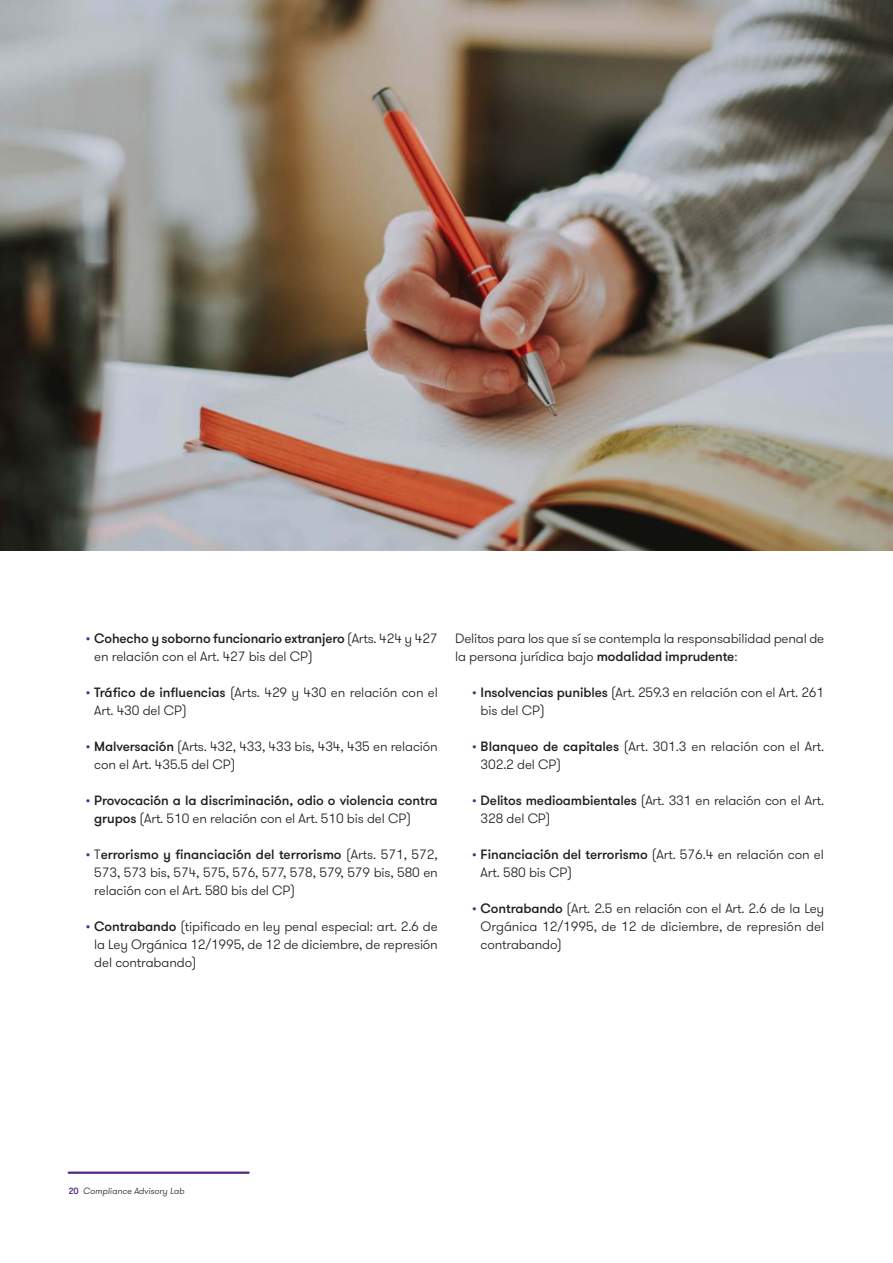
<style>
.page{position:relative;width:893px;height:1263px;background:#fff}
.page>*{position:absolute;margin:0;border:0;box-sizing:border-box;transform-origin:0 0}
.t1{font:300 13.5px/18px "GT Walsheim Pro";letter-spacing:-.01em;color:#231f20}
.t2{font:500 13.5px/18px "GT Walsheim Pro";letter-spacing:-.005em;color:#231f20}
.t3{font:italic 300 9px "GT Walsheim Pro";color:#231f20}
.s1{color:#522e81}
.s2{font-weight:500}
.s3{font-weight:300;color:#522e81}
.s4{font-weight:300}
.s5{font-weight:500;font-style:normal;color:#4f2683}
</style>
<div class="page">
<hr style="left:69px;top:1171px;width:180px;height:3px;background:#4f2683">
<img style="left:0;top:0;width:893px;height:550px">
<p class="t1" style="left:94px;top:630px;width:345px;text-indent:-9px"><span class="s1">•</span> <span class="s2">Cohecho y soborno funcionario extranjero</span> (Arts. 424 y 427 en relación con el Art. 427 bis del CP)</p>
<p class="t1" style="left:94px;top:684px;width:345px;text-indent:-9px"><span class="s1">•</span> <span class="s2">Tráfico de influencias</span> (Arts. 429 y 430 en relación con el<br>Art. 430 del CP)</p>
<p class="t1" style="left:94px;top:738px;width:345px;text-indent:-9px"><span class="s1">•</span> <span class="s2">Malversación</span> (Arts. 432, 433, 433 bis, 434, 435 en relación con el Art. 435.5 del CP)</p>
<p class="t2" style="left:94px;top:792px;width:345px;text-indent:-9px"><span class="s3">•</span> Provocación a la discriminación, odio o violencia contra grupos <span class="s4">(Art. 510 en relación con el Art. 510 bis del CP)</span></p>
<p class="t1" style="left:94px;top:846px;width:345px;text-align:justify;text-indent:-9px"><span class="s1">•</span> T<span class="s2">errorismo y financiación del terrorismo</span> (Arts. 571, 572, 573, 573 bis, 574, 575, 576, 577, 578, 579, 579 bis, 580 en relación con el Art. 580 bis del CP)</p>
<p class="t1" style="left:94px;top:918px;width:345px;text-align:justify;text-indent:-9px"><span class="s1">•</span> <span class="s2">Contrabando</span> (tipificado en ley penal especial: art. 2.6 de la Ley Orgánica 12/1995, de 12 de diciembre, de represión del contrabando)</p>
<p class="t1" style="left:455px;top:630px;width:371px">Delitos para los que sí se contempla la responsabilidad penal de la persona jurídica bajo <span class="s2">modalidad imprudente</span>:</p>
<p class="t1" style="left:481px;top:684px;width:345px;text-indent:-9px"><span class="s1">•</span> <span class="s2">Insolvencias punibles</span> (Art. 259.3 en relación con el Art. 261 bis del CP)</p>
<p class="t1" style="left:481px;top:738px;width:345px;text-indent:-9px"><span class="s1">•</span> <span class="s2">Blanqueo de capitales</span> (Art. 301.3 en relación con el Art.<br>302.2 del CP)</p>
<p class="t1" style="left:481px;top:792px;width:345px;text-indent:-9px"><span class="s1">•</span> <span class="s2">Delitos medioambientales</span> (Art. 331 en relación con el Art.<br>328 del CP)</p>
<p class="t1" style="left:481px;top:846px;width:345px;text-indent:-9px"><span class="s1">•</span> <span class="s2">Financiación del terrorismo</span> (Art. 576.4 en relación con el<br>Art. 580 bis CP)</p>
<p class="t1" style="left:481px;top:900px;width:345px;text-align:justify;text-indent:-9px"><span class="s1">•</span> <span class="s2">Contrabando</span> (Art. 2.5 en relación con el Art. 2.6 de la Ley Orgánica 12/1995, de 12 de diciembre, de represión del contrabando)</p>
<p class="t3" style="left:69px;top:1185px;width:117px"><span class="s5">20</span> Compliance Advisory Lab</p>
</div>
